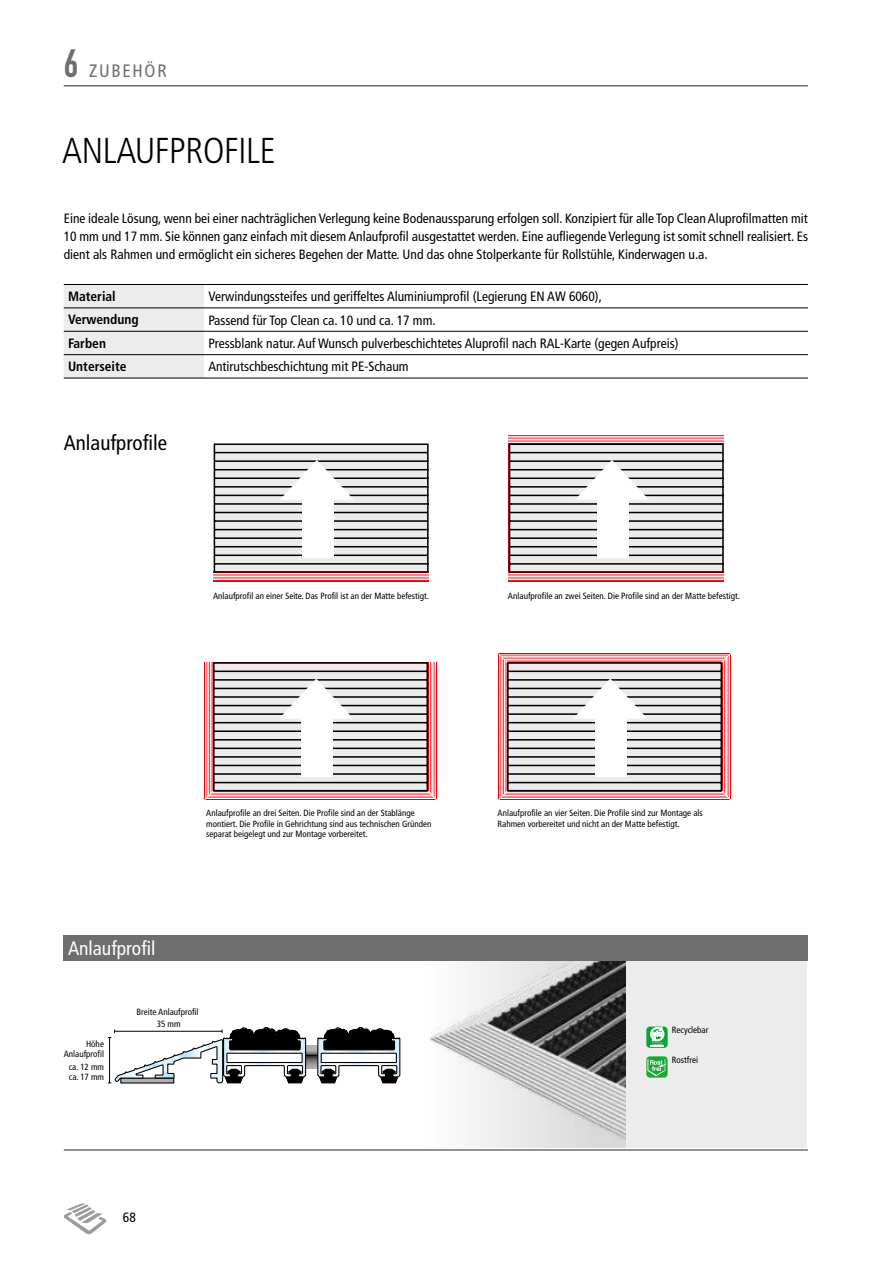
<style>
.page{position:relative;width:893px;height:1263px;background:#fff}
.page>*{position:absolute;margin:0;border:0;box-sizing:border-box;transform-origin:0 0}
.t1{font:300 condensed 36px "Frutiger LT Std";letter-spacing:-.01em;color:#000}
.t2{font:condensed 21px "Frutiger LT Std";color:#000}
.t3{font:condensed 19.5px "Frutiger LT Std";color:#fff}
.t4{font:condensed 18px "Frutiger LT Std";letter-spacing:.095em;color:#6e6e6e}
.t5{font:condensed 13.5px/18px "Frutiger LT Std";color:#000;text-align:justify}
.t6{font:700 condensed 13.5px "Frutiger LT Std";color:#000}
.t7{font:condensed 9px/10.5px "Frutiger LT Std";color:#000}
.s1{font-family:"DIN Engschrift Std";font-stretch:normal;font-size:39px}
</style>
<div class="page">
<svg style="left:64px;top:1203px;width:42px;height:31px"></svg>
<hr style="left:64px;top:85px;width:744px;height:2px;background:#6e6e6e">
<div style="left:64px;top:285px;width:140px;height:93px;background:#ececec"></div>
<hr style="left:64px;top:284px;width:140px;height:1px;background:#000">
<hr style="left:204px;top:284px;width:604px;height:1px;background:#000">
<hr style="left:64px;top:308px;width:140px;height:1px;background:#000">
<hr style="left:204px;top:308px;width:604px;height:1px;background:#000">
<hr style="left:64px;top:331px;width:140px;height:1px;background:#000">
<hr style="left:204px;top:331px;width:604px;height:1px;background:#000">
<hr style="left:64px;top:354px;width:140px;height:1px;background:#000">
<hr style="left:204px;top:354px;width:604px;height:1px;background:#000">
<hr style="left:64px;top:378px;width:140px;height:1px;background:#000">
<hr style="left:204px;top:378px;width:604px;height:1px;background:#000">
<div style="left:214px;top:571px;width:215px;height:10px;background:#f07c81"></div>
<svg style="left:213px;top:443px;width:216px;height:130px"></svg>
<hr style="left:206px;top:579px;width:226px;height:1px;background:#fff">
<hr style="left:208px;top:578px;width:224px;height:1px;background:#fff">
<hr style="left:209px;top:576px;width:223px;height:1px;background:#fff">
<hr style="left:211px;top:575px;width:221px;height:1px;background:#fff">
<hr style="left:212px;top:573px;width:218px;height:1px;background:#fff">
<div style="left:509px;top:435px;width:215px;height:146px;background:#f39ea1"></div>
<hr style="left:502px;top:442px;width:229px;height:1px;background:#fff">
<hr style="left:503px;top:441px;width:227px;height:1px;background:#fff">
<hr style="left:504px;top:439px;width:224px;height:1px;background:#fff">
<hr style="left:506px;top:438px;width:221px;height:1px;background:#fff">
<hr style="left:508px;top:436px;width:217px;height:1px;background:#fff">
<svg style="left:508px;top:443px;width:216px;height:138px"></svg>
<svg style="left:498px;top:653px;width:233px;height:147px"></svg>
<hr style="left:692px;top:655px;width:1px;height:143px;background:#fff">
<svg style="left:204px;top:662px;width:233px;height:138px"></svg>
<hr style="left:212px;top:792px;width:217px;height:1px;background:#fff">
<hr style="left:429px;top:661px;width:1px;height:131px;background:#fff">
<hr style="left:212px;top:661px;width:1px;height:131px;background:#fff">
<hr style="left:210px;top:794px;width:221px;height:1px;background:#fff">
<hr style="left:431px;top:659px;width:1px;height:135px;background:#fff">
<hr style="left:210px;top:660px;width:1px;height:134px;background:#fff">
<hr style="left:209px;top:795px;width:224px;height:1px;background:#fff">
<hr style="left:432px;top:658px;width:1px;height:137px;background:#fff">
<hr style="left:208px;top:658px;width:1px;height:137px;background:#fff">
<hr style="left:207px;top:797px;width:227px;height:1px;background:#fff">
<hr style="left:434px;top:656px;width:1px;height:141px;background:#fff">
<hr style="left:207px;top:656px;width:1px;height:141px;background:#fff">
<hr style="left:206px;top:798px;width:229px;height:1px;background:#fff">
<hr style="left:435px;top:655px;width:1px;height:143px;background:#fff">
<hr style="left:205px;top:655px;width:1px;height:143px;background:#fff">
<svg style="left:108px;top:1027px;width:293px;height:57px"></svg>
<div style="left:138px;top:1021px;width:61px;height:8px;background:#fff"></div>
<div style="left:420px;top:935px;width:387px;height:213px;background:#ececec"></div>
<img style="left:422px;top:961px;width:203px;height:187px">
<div style="left:64px;top:935px;width:744px;height:26px;background:#6e6e6e"></div>
<div style="left:646px;top:1026px;width:22px;height:22px;background:#0aa537;border-radius:4px"></div>
<svg style="left:651px;top:1027px;width:13px;height:20px"></svg>
<div style="left:646px;top:1056px;width:22px;height:21px;background:#1fa736;border-radius:4px"></div>
<svg style="left:647px;top:1059px;width:20px;height:17px"></svg>
<hr style="left:64px;top:1149px;width:744px;height:2px;background:#6e6e6e">
<h3 class="t4" style="left:64px;top:60px;width:104px"><span class="s1">6</span> ZUBEHÖR</h3>
<h1 class="t1" style="left:62px;top:130px;width:215px">ANLAUFPROFILE</h1>
<p class="t5" style="left:64px;top:209px;width:746px">Eine ideale Lösung, wenn bei einer nachträglichen Verlegung keine Bodenaussparung erfolgen soll. Konzipiert für alle Top Clean Aluprofilmatten mit 10 mm und 17 mm. Sie können ganz einfach mit diesem Anlaufprofil ausgestattet werden. Eine aufliegende Verlegung ist somit schnell realisiert. Es dient als Rahmen und ermöglicht ein sicheres Begehen der Matte. Und das ohne Stolperkante für Rollstühle, Kinderwagen u.a.</p>
<p class="t6" style="left:68px;top:288px;width:49px">Material</p>
<p class="t5" style="left:208px;top:288px;width:395px">Verwindungssteifes und geriffeltes Aluminiumprofil (Legierung EN AW 6060),</p>
<p class="t6" style="left:68px;top:312px;width:72px">Verwendung</p>
<p class="t5" style="left:208px;top:311px;width:229px">Passend für Top Clean ca. 10 und ca. 17 mm.</p>
<p class="t6" style="left:68px;top:335px;width:40px">Farben</p>
<p class="t5" style="left:208px;top:334px;width:472px">Pressblank natur. Auf Wunsch pulverbeschichtetes Aluprofil nach RAL-Karte (gegen Aufpreis)</p>
<p class="t6" style="left:68px;top:358px;width:60px">Unterseite</p>
<p class="t5" style="left:208px;top:358px;width:202px">Antirutschbeschichtung mit PE-Schaum</p>
<h2 class="t2" style="left:64px;top:430px;width:105px">Anlaufprofile</h2>
<p class="t7" style="left:213px;top:591px;width:218px">Anlaufprofil an einer Seite. Das Profil ist an der Matte befestigt.</p>
<p class="t7" style="left:508px;top:591px;width:233px">Anlaufprofile an zwei Seiten. Die Profile sind an der Matte befestigt.</p>
<p class="t7" style="left:206px;top:808px;width:227px">Anlaufprofile an drei Seiten. Die Profile sind an der Stablänge montiert. Die Profile in Gehrichtung sind aus technischen Gründen separat beigelegt und zur Montage vorbereitet.</p>
<h3 class="t3" style="left:68px;top:937px;width:89px">Anlaufprofil</h3>
<p class="t7" style="left:137px;top:1006px;width:63px">Breite Anlaufprofil</p>
<p class="t7" style="left:64px;top:1038px;width:42px;text-align:right">Höhe<br>Anlaufprofil</p>
<p class="t7" style="left:69px;top:1061px;width:37px">ca. 12 mm ca. 17 mm</p>
<p class="t7" style="left:157px;top:1019px;width:25px">35 mm</p>
<p class="t5" style="left:123px;top:1208px;width:14px">68</p>
<p class="t7" style="left:497px;top:808px;width:207px">Anlaufprofile an vier Seiten. Die Profile sind zur Montage als<br>Rahmen vorbereitet und nicht an der Matte befestigt.</p>
<p class="t7" style="left:672px;top:1025px;width:38px">Recyclebar</p>
<p class="t7" style="left:672px;top:1055px;width:28px">Rostfrei</p>
</div>
